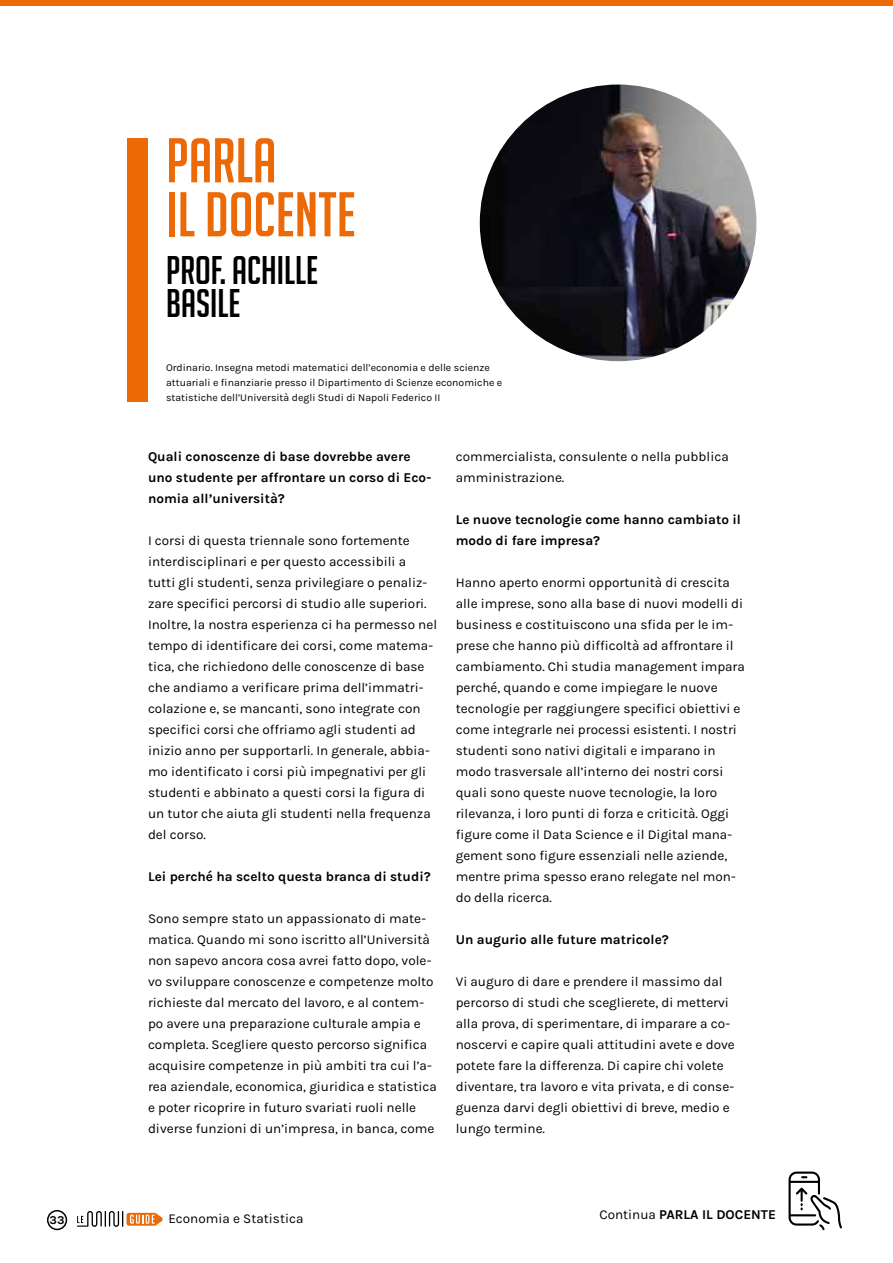
<style>
.page{position:relative;width:893px;height:1263px;background:#fff}
.page>*{position:absolute;margin:0;border:0;box-sizing:border-box;transform-origin:0 0}
.t1{font:61.5px/54px "Big Noodle Titling";color:#ec6907}
.t2{font:39px/33px "Big Noodle Titling";color:#000}
.t3{font:13.5px/21px "Karla";color:#000}
.t4{font:700 13.5px/21px "Karla";color:#000}
.t5{font:700 12px "Karla";color:#000}
.t6{font:10.5px/15px "Karla";color:#000}
.s1{font-weight:400}
</style>
<div class="page">
<svg style="left:77px;top:1211px;width:86px;height:16px"></svg>
<div style="left:47px;top:1210px;width:20px;height:20px;border:2px solid #000;border-radius:50%"></div>
<div style="left:0;top:0;width:893px;height:6px;background:#ec6907"></div>
<img style="left:480px;top:85px;width:276px;height:276px;border-radius:138px">
<div style="left:128px;top:138px;width:20px;height:264px;background:#ec6907"></div>
<svg style="left:788px;top:1171px;width:54px;height:59px"></svg>
<h1 class="t1" style="left:166px;top:133px;width:191px">PARLA<br>IL DOCENTE</h1>
<h2 class="t2" style="left:166px;top:254px;width:153px">PROF. ACHILLE<br>BASILE</h2>
<p class="t6" style="left:166px;top:359px;width:338px">Ordinario. Insegna metodi matematici dell’economia e delle scienze attuariali e finanziarie presso il Dipartimento di Scienze economiche e statistiche dell’Università degli Studi di Napoli Federico II</p>
<p class="t4" style="left:148px;top:446px;width:285px">Quali conoscenze di base dovrebbe avere uno studente per affrontare un corso di Eco&shy;nomia all’università?</p>
<p class="t3" style="left:148px;top:530px;width:291px">I corsi di questa triennale sono fortemente interdisciplinari e per questo accessibili a<br>tutti gli studenti, senza privilegiare o penaliz&shy;zare specifici percorsi di studio alle superiori.<br>Inoltre, la nostra esperienza ci ha permesso nel tempo di identificare dei corsi, come matema&shy;tica, che richiedono delle conoscenze di base che andiamo a verificare prima dell’immatri&shy;colazione e, se mancanti, sono integrate con specifici corsi che offriamo agli studenti ad inizio anno per supportarli. In generale, abbia&shy;mo identificato i corsi più impegnativi per gli studenti e abbinato a questi corsi la figura di un tutor che aiuta gli studenti nella frequenza del corso.</p>
<p class="t4" style="left:148px;top:866px;width:284px">Lei perché ha scelto questa branca di studi?</p>
<p class="t3" style="left:148px;top:908px;width:291px">Sono sempre stato un appassionato di mate&shy;matica. Quando mi sono iscritto all’Università non sapevo ancora cosa avrei fatto dopo, vole&shy;vo sviluppare conoscenze e competenze molto richieste dal mercato del lavoro, e al contem&shy;po avere una preparazione culturale ampia e completa. Scegliere questo percorso significa acquisire competenze in più ambiti tra cui l’a&shy;rea aziendale, economica, giuridica e statistica e poter ricoprire in futuro svariati ruoli nelle diverse funzioni di un’impresa, in banca, come</p>
<p class="t3" style="left:456px;top:446px;width:275px">commercialista, consulente o nella pubblica amministrazione.</p>
<p class="t4" style="left:456px;top:509px;width:287px">Le nuove tecnologie come hanno cambiato il modo di fare impresa?</p>
<p class="t3" style="left:456px;top:572px;width:291px">Hanno aperto enormi opportunità di crescita alle imprese, sono alla base di nuovi modelli di business e costituiscono una sfida per le im&shy;prese che hanno più difficoltà ad affrontare il cambiamento. Chi studia management impara perché, quando e come impiegare le nuove tecnologie per raggiungere specifici obiettivi e come integrarle nei processi esistenti. I nostri studenti sono nativi digitali e imparano in modo trasversale all’interno dei nostri corsi quali sono queste nuove tecnologie, la loro rilevanza, i loro punti di forza e criticità. Oggi figure come il Data Science e il Digital mana&shy;gement sono figure essenziali nelle aziende, mentre prima spesso erano relegate nel mon&shy;do della ricerca.</p>
<p class="t4" style="left:456px;top:929px;width:215px">Un augurio alle future matricole?</p>
<p class="t3" style="left:456px;top:971px;width:281px">Vi auguro di dare e prendere il massimo dal percorso di studi che sceglierete, di mettervi alla prova, di sperimentare, di imparare a co&shy;noscervi e capire quali attitudini avete e dove potete fare la differenza. Di capire chi volete diventare, tra lavoro e vita privata, e di conse&shy;guenza darvi degli obiettivi di breve, medio e lungo termine.</p>
<p class="t5" style="left:50px;top:1212px;width:16px">33</p>
<p class="t3" style="left:168px;top:1208px;width:137px">Economia e Statistica</p>
<p class="t4" style="left:599px;top:1203px;width:178px"><span class="s1">Continua</span> PARLA IL DOCENTE</p>
</div>
